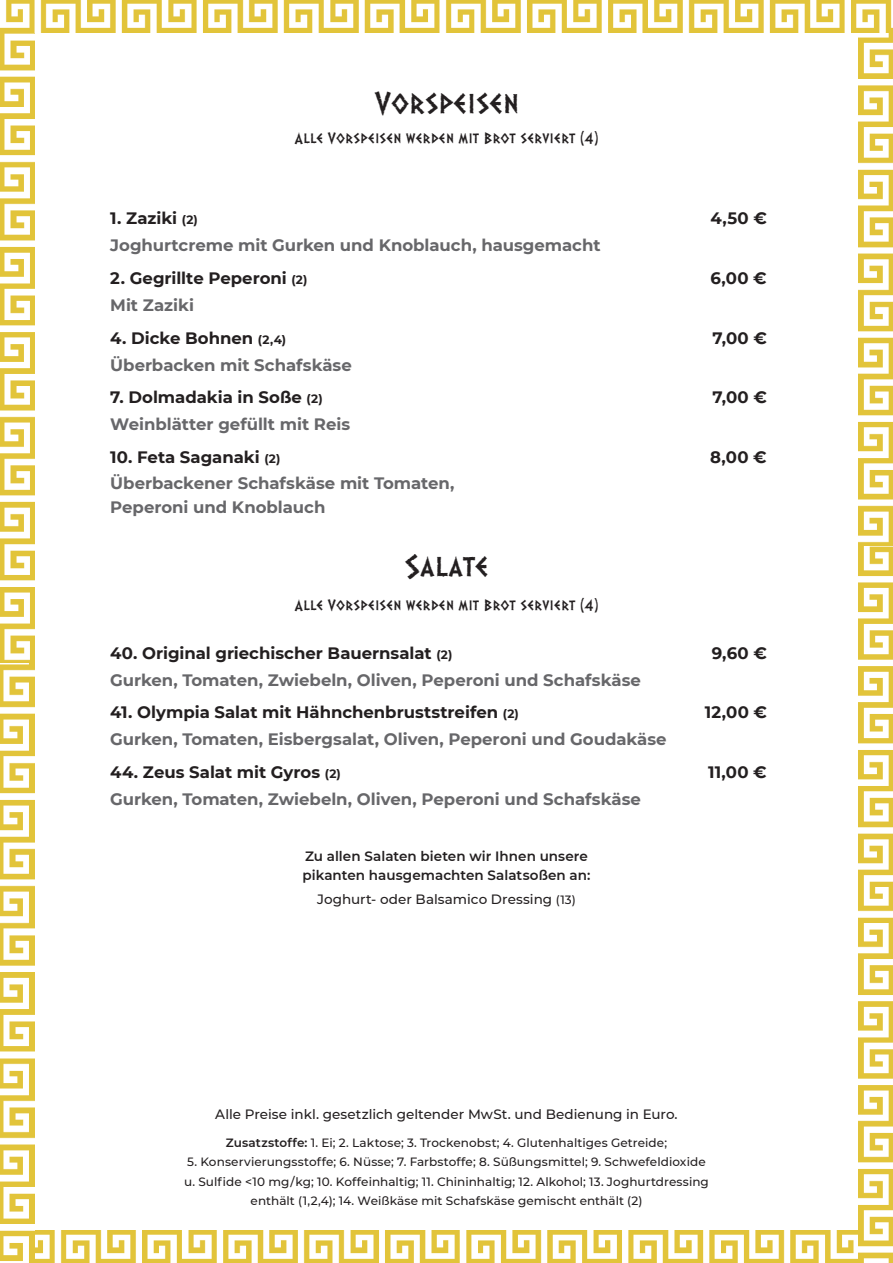
<style>
.page{position:relative;width:893px;height:1263px;background:#fff}
.page>*{position:absolute;margin:0;border:0;box-sizing:border-box;transform-origin:0 0}
.t1{font:27px "Dalek";letter-spacing:.01em;color:#231f20}
.t2{font:700 16.5px/24px "Montserrat";color:#67676a}
.t3{font:700 16.5px "Montserrat";color:#231f20}
.t4{font:500 13.5px "Montserrat";color:#231f20}
.t5{font:13.5px "Dalek";letter-spacing:.035em;color:#231f20}
.t6{font:600 13.5px/19.2px "Montserrat";letter-spacing:.005em;color:#231f20}
.t7{font:500 12px/19.5px "Montserrat";letter-spacing:.005em;color:#231f20;text-align:center}
.s1{font-size:12px}
.s2{font-weight:600}
</style>
<div class="page">
<img style="left:858px;top:33px;width:34px;height:1197px">
<img style="left:34px;top:1230px;width:858px;height:32px">
<img style="left:0;top:662px;width:34px;height:600px">
<img style="left:0;top:33px;width:34px;height:629px">
<img style="left:0;top:0;width:892px;height:33px">
<h1 class="t1" style="left:374px;top:82px;width:146px">Vorspeisen</h1>
<p class="t5" style="left:294px;top:128px;width:305px">Alle Vorspeisen werden mit Brot serviert (4)</p>
<p class="t3" style="left:110px;top:207px;width:89px">1. Zaziki <span class="s1">(2)</span></p>
<p class="t3" style="left:710px;top:207px;width:58px">4,50 €</p>
<p class="t2" style="left:110px;top:233px;width:491px">Joghurtcreme mit Gurken und Knoblauch, hausgemacht</p>
<p class="t3" style="left:110px;top:266px;width:199px">2. Gegrillte Peperoni <span class="s1">(2)</span></p>
<p class="t3" style="left:710px;top:266px;width:58px">6,00 €</p>
<p class="t2" style="left:110px;top:292px;width:85px">Mit Zaziki</p>
<p class="t3" style="left:110px;top:326px;width:177px">4. Dicke Bohnen <span class="s1">(2,4)</span></p>
<p class="t3" style="left:712px;top:326px;width:56px">7,00 €</p>
<p class="t2" style="left:110px;top:352px;width:243px">Überbacken mit Schafskäse</p>
<p class="t3" style="left:110px;top:385px;width:214px">7. Dolmadakia in Soße <span class="s1">(2)</span></p>
<p class="t3" style="left:712px;top:385px;width:56px">7,00 €</p>
<p class="t2" style="left:110px;top:411px;width:241px">Weinblätter gefüllt mit Reis</p>
<p class="t3" style="left:110px;top:445px;width:171px">10. Feta Saganaki <span class="s1">(2)</span></p>
<p class="t3" style="left:710px;top:445px;width:58px">8,00 €</p>
<p class="t2" style="left:110px;top:470px;width:345px">Überbackener Schafskäse mit Tomaten,<br>Peperoni und Knoblauch</p>
<h1 class="t1" style="left:404px;top:545px;width:85px">Salate</h1>
<p class="t5" style="left:294px;top:594px;width:305px">Alle Vorspeisen werden mit Brot serviert (4)</p>
<p class="t3" style="left:110px;top:641px;width:343px">40. Original griechischer Bauernsalat <span class="s1">(2)</span></p>
<p class="t3" style="left:711px;top:641px;width:57px">9,60 €</p>
<p class="t2" style="left:110px;top:667px;width:532px">Gurken, Tomaten, Zwiebeln, Oliven, Peperoni und Schafskäse</p>
<p class="t3" style="left:110px;top:700px;width:410px">41. Olympia Salat mit Hähnchenbruststreifen <span class="s1">(2)</span></p>
<p class="t3" style="left:704px;top:700px;width:64px">12,00 €</p>
<p class="t2" style="left:110px;top:726px;width:557px">Gurken, Tomaten, Eisbergsalat, Oliven, Peperoni und Goudakäse</p>
<p class="t3" style="left:110px;top:760px;width:232px">44. Zeus Salat mit Gyros <span class="s1">(2)</span></p>
<p class="t3" style="left:708px;top:760px;width:60px">11,00 €</p>
<p class="t2" style="left:110px;top:786px;width:532px">Gurken, Tomaten, Zwiebeln, Oliven, Peperoni und Schafskäse</p>
<p class="t6" style="left:302px;top:845px;width:289px">Zu allen Salaten bieten wir Ihnen unsere pikanten hausgemachten Salatsoßen an:</p>
<p class="t4" style="left:317px;top:889px;width:260px">Joghurt- oder Balsamico Dressing <span class="s1">(13)</span></p>
<p class="t4" style="left:215px;top:1104px;width:464px">Alle Preise inkl. gesetzlich geltender MwSt. und Bedienung in Euro.</p>
<p class="t7" style="left:226px;top:1131px;width:442px"><span class="s2">Zusatzstoffe:</span> 1. Ei; 2. Laktose; 3. Trockenobst; 4. Glutenhaltiges Getreide;</p>
<p class="t7" style="left:184px;top:1151px;width:526px">5. Konservierungsstoffe; 6. Nüsse; 7. Farbstoffe; 8. Süßungsmittel; 9. Schwefeldioxide u. Sulfide &lt;10 mg/kg; 10. Koffeinhaltig; 11. Chininhaltig; 12. Alkohol; 13. Joghurtdressing enthält (1,2,4); 14. Weißkäse mit Schafskäse gemischt enthält (2)</p>
</div>
